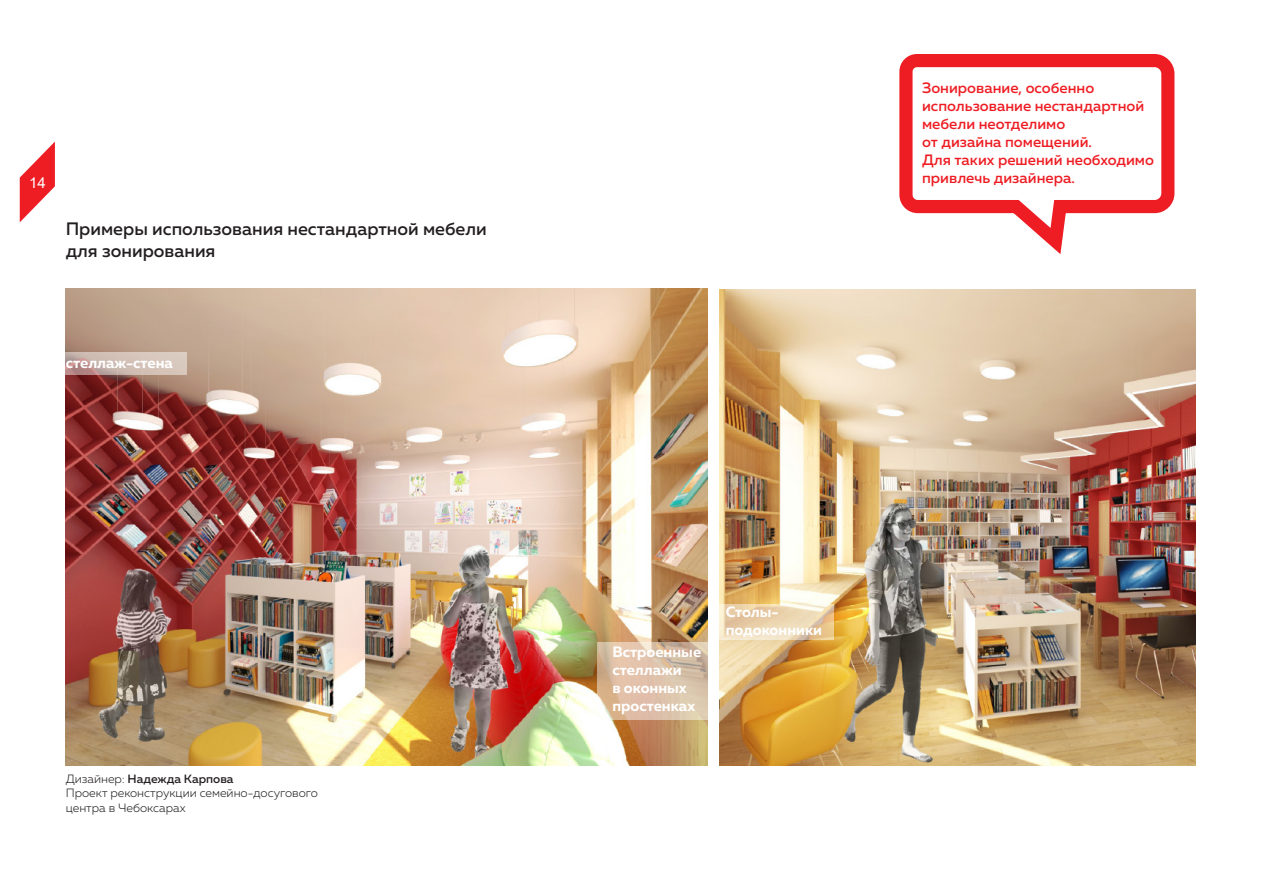
<style>
.page{position:relative;width:1263px;height:893px;background:#fff}
.page>*{position:absolute;margin:0;border:0;box-sizing:border-box;transform-origin:0 0}
.Основной_текст{font:500 18px "Muller";color:#231f20}
.Paragraph_Style_1{font:500 15px "Muller";color:#ee1d23}
.подписи_белые{font:700 15px/18px "Muller";color:#fff}
.t1{font:15px "Arial";color:#fff}
.подписи_к_картинкам{font:300 12px/14.4px "Muller";color:#231f20}
.подписи_к_картинкам-2{font:500 12px "Muller";color:#231f20}
.s1{font-weight:300}
</style>
<div class="page">
<svg style="left:20px;top:142px;width:35px;height:80px"></svg>
<img style="left:66px;top:288px;width:642px;height:477px">
<img style="left:719px;top:289px;width:477px;height:476px">
<svg style="left:66px;top:352px;width:121px;height:23px;background:#cdb6ae"></svg>
<svg style="left:597px;top:642px;width:111px;height:78px;background:#dbc0a7"></svg>
<svg style="left:719px;top:605px;width:115px;height:35px;background:#ebd4b0"></svg>
<svg style="left:899px;top:54px;width:276px;height:200px"></svg>
<p class="t1" style="left:29px;top:173px;width:18px">14</p>
<p class="Основной_текст" style="left:66px;top:218px;width:423px">Примеры использования нестандартной мебели</p>
<p class="Основной_текст" style="left:66px;top:239px;width:151px">для зонирования</p>
<p class="подписи_белые" style="left:66px;top:354px;width:109px">стеллаж-стена</p>
<p class="подписи_к_картинкам-2" style="left:66px;top:771px;width:169px"><span class="s1">Дизайнер:</span> Надежда Карпова</p>
<p class="подписи_к_картинкам" style="left:66px;top:786px;width:254px">Проект реконструкции семейно-досугового центра в Чебоксарах</p>
<p class="Paragraph_Style_1" style="left:922px;top:78px;width:174px">Зонирование, особенно</p>
<p class="Paragraph_Style_1" style="left:922px;top:96px;width:224px">использование нестандартной</p>
<p class="Paragraph_Style_1" style="left:922px;top:114px;width:145px">мебели неотделимо</p>
<p class="Paragraph_Style_1" style="left:922px;top:132px;width:171px">от дизайна помещений.</p>
<p class="Paragraph_Style_1" style="left:922px;top:150px;width:233px">Для таких решений необходимо</p>
<p class="Paragraph_Style_1" style="left:922px;top:168px;width:154px">привлечь дизайнера.</p>
<p class="подписи_белые" style="left:612px;top:643px;width:90px">Встроенные стеллажи</p>
<p class="подписи_белые" style="left:612px;top:679px;width:84px">в оконных простенках</p>
<p class="подписи_белые" style="left:726px;top:603px;width:54px">Столы-</p>
<p class="подписи_белые" style="left:726px;top:621px;width:98px">подоконники</p>
</div>
